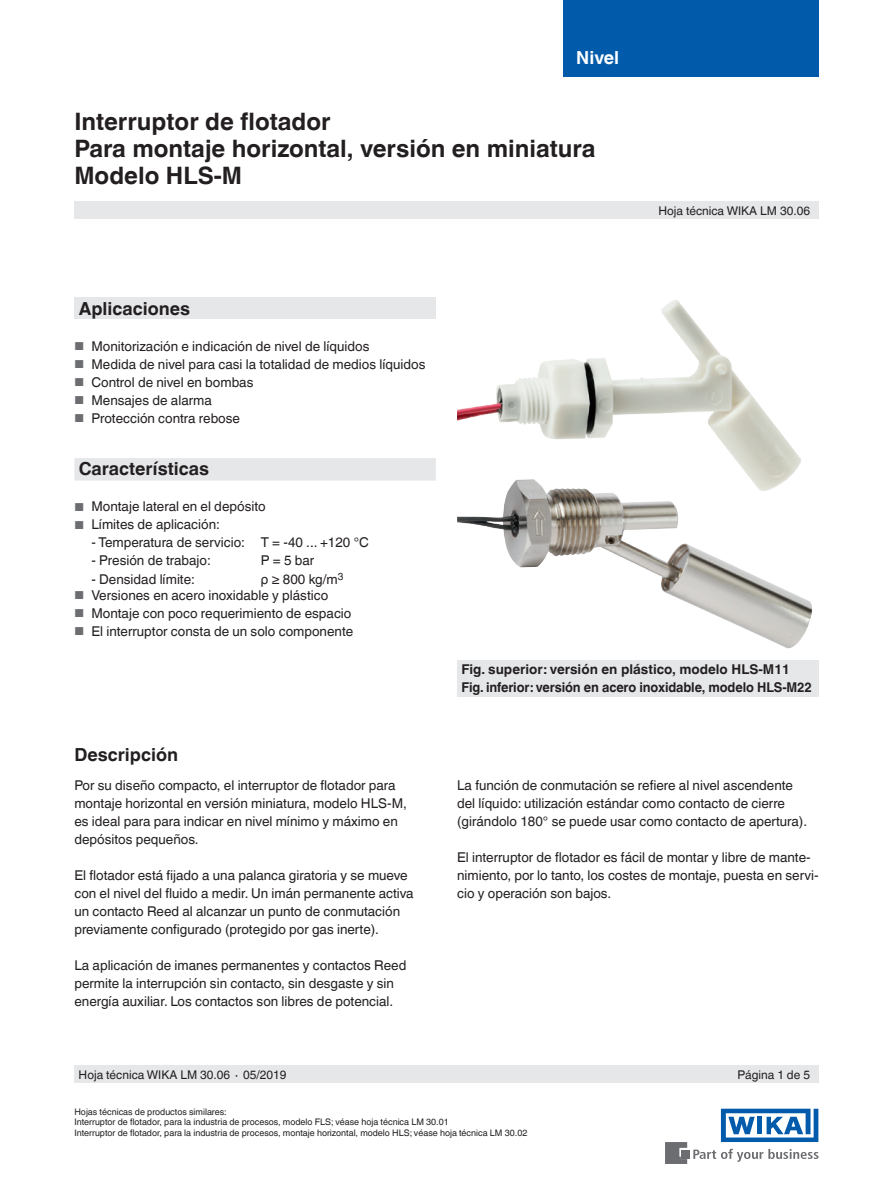
<style>
.page{position:relative;width:893px;height:1188px;background:#fff}
.page>*{position:absolute;margin:0;border:0;box-sizing:border-box;transform-origin:0 0}
.t1{font:700 24px/27px "Helvetica World";color:#231f20}
.t2{font:700 18px "Helvetica World";color:#231f20}
.t3{font:700 18px "Helvetica World";color:#fff}
.t4{font:13.5px/18px "Helvetica World";color:#231f20}
.t5{font:700 13.5px/18px "Helvetica World";letter-spacing:-.01em;color:#231f20}
.t6{font:12px "Helvetica World";color:#231f20}
.t7{font:9px/10.5px "Helvetica World";color:#231f20}
.s1{font-size:11.55px;color:#6c6d70}
</style>
<div class="page">
<div style="left:74px;top:297px;width:362px;height:22px;background:#e6e7e9"></div>
<div style="left:74px;top:202px;width:745px;height:17px;background:#e6e7e9"></div>
<div style="left:74px;top:1066px;width:745px;height:17px;background:#e6e7e9"></div>
<svg style="left:693px;top:1149px;width:126px;height:13px"></svg>
<div style="left:682px;top:1150px;width:8px;height:8px;background:#6c6d70"></div>
<svg style="left:665px;top:1142px;width:22px;height:22px"></svg>
<svg style="left:721px;top:1109px;width:97px;height:33px"></svg>
<div style="left:563px;top:0;width:256px;height:77px;background:#015aaa"></div>
<div style="left:457px;top:660px;width:361px;height:36px;background:#e6e7e9"></div>
<div style="left:74px;top:458px;width:362px;height:23px;background:#e6e7e9"></div>
<img style="left:457px;top:496px;width:355px;height:152px">
<img style="left:457px;top:300px;width:344px;height:196px">
<h2 class="t3" style="left:576px;top:47px;width:45px">Nivel</h2>
<h1 class="t1" style="left:74px;top:108px;width:523px">Interruptor de flotador<br>Para montaje horizontal, versión en miniatura<br>Modelo HLS-M</h1>
<h2 class="t2" style="left:79px;top:298px;width:113px">Aplicaciones</h2>
<p class="t4" style="left:74px;top:337px;width:297px"><span class="s1">■</span> Monitorización e indicación de nivel de líquidos</p>
<p class="t4" style="left:74px;top:355px;width:353px"><span class="s1">■</span> Medida de nivel para casi la totalidad de medios líquidos</p>
<p class="t4" style="left:74px;top:373px;width:181px"><span class="s1">■</span> Control de nivel en bombas</p>
<p class="t4" style="left:74px;top:391px;width:139px"><span class="s1">■</span> Mensajes de alarma</p>
<p class="t4" style="left:74px;top:409px;width:167px"><span class="s1">■</span> Protección contra rebose</p>
<h2 class="t2" style="left:79px;top:459px;width:132px">Características</h2>
<p class="t4" style="left:74px;top:498px;width:193px"><span class="s1">■</span> Montaje lateral en el depósito</p>
<p class="t4" style="left:74px;top:516px;width:147px"><span class="s1">■</span> Límites de aplicación:</p>
<p class="t4" style="left:91px;top:533px;width:279px">- Temperatura de servicio: T = -40 ... +120 °C</p>
<p class="t4" style="left:91px;top:552px;width:121px">- Presión de trabajo:</p>
<p class="t4" style="left:261px;top:552px;width:55px">P = 5 bar</p>
<p class="t4" style="left:91px;top:570px;width:105px">- Densidad límite:</p>
<p class="t4" style="left:261px;top:570px;width:84px">ρ ≥ 800 kg/m<sup>3</sup></p>
<p class="t4" style="left:74px;top:586px;width:255px"><span class="s1">■</span> Versiones en acero inoxidable y plástico</p>
<p class="t4" style="left:74px;top:604px;width:279px"><span class="s1">■</span> Montaje con poco requerimiento de espacio</p>
<p class="t4" style="left:74px;top:622px;width:280px"><span class="s1">■</span> El interruptor consta de un solo componente</p>
<p class="t6" style="left:658px;top:204px;width:153px">Hoja técnica WIKA LM 30.06</p>
<h2 class="t2" style="left:74px;top:745px;width:105px">Descripción</h2>
<p class="t4" style="left:74px;top:776px;width:334px">Por su diseño compacto, el interruptor de flotador para montaje horizontal en versión miniatura, modelo HLS-M, es ideal para para indicar en nivel mínimo y máximo en depósitos pequeños.</p>
<p class="t4" style="left:74px;top:866px;width:341px">El flotador está fijado a una palanca giratoria y se mueve con el nivel del fluido a medir. Un imán permanente activa un contacto Reed al alcanzar un punto de conmutación previamente configurado (protegido por gas inerte).</p>
<p class="t4" style="left:74px;top:956px;width:333px">La aplicación de imanes permanentes y contactos Reed permite la interrupción sin contacto, sin desgaste y sin energía auxiliar. Los contactos son libres de potencial.</p>
<p class="t5" style="left:461px;top:660px;width:352px">Fig. superior: versión en plástico, modelo HLS-M11<br>Fig. inferior: versión en acero inoxidable, modelo HLS-M22</p>
<p class="t4" style="left:457px;top:776px;width:352px">La función de conmutación se refiere al nivel ascendente del líquido: utilización estándar como contacto de cierre (girándolo 180° se puede usar como contacto de apertura).</p>
<p class="t4" style="left:457px;top:848px;width:363px">El interruptor de flotador es fácil de montar y libre de mante&shy;nimiento, por lo tanto, los costes de montaje, puesta en servi&shy;cio y operación son bajos.</p>
<p class="t6" style="left:79px;top:1068px;width:209px">Hoja técnica WIKA LM 30.06 ∙ 05/2019</p>
<p class="t6" style="left:737px;top:1068px;width:74px">Página 1 de 5</p>
<p class="t7" style="left:74px;top:1107px;width:454px">Hojas técnicas de productos similares:<br>Interruptor de flotador, para la industria de procesos, modelo FLS; véase hoja técnica LM 30.01<br>Interruptor de flotador, para la industria de procesos, montaje horizontal, modelo HLS; véase hoja técnica LM 30.02</p>
</div>
